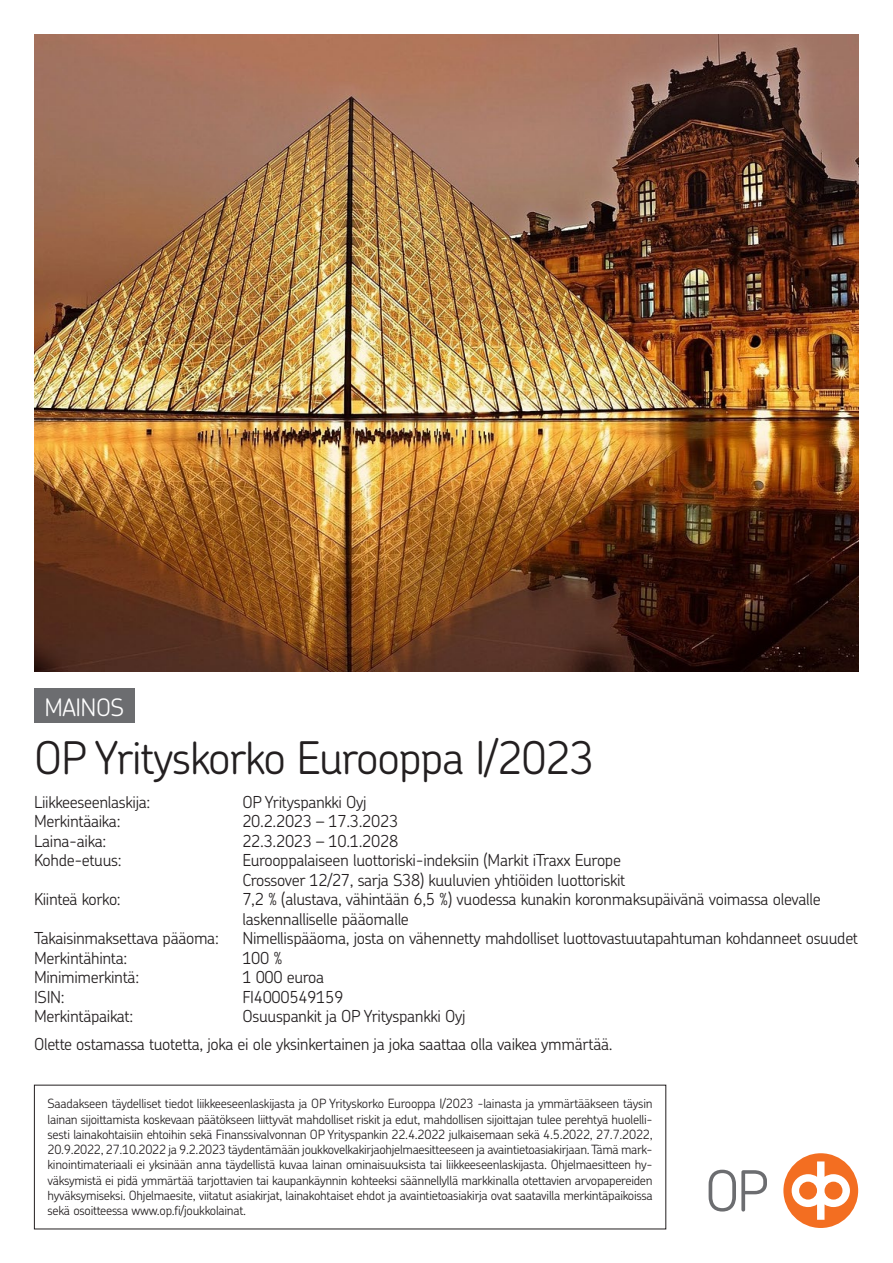
<style>
.page{position:relative;width:893px;height:1263px;background:#fff}
.page>*{position:absolute;margin:0;border:0;box-sizing:border-box;transform-origin:0 0}
.t1{font:300 45px "OP Chevin Pro";letter-spacing:-.025em;color:#231f20}
.t2{font:300 24px "OP Chevin Pro";letter-spacing:-.025em;color:#fff}
.t3{font:300 16.5px/19.5px "OP Chevin Pro";letter-spacing:-.02em;color:#231f20}
.t4{font:300 12.75px/15.3px "OP Chevin Pro";letter-spacing:-.02em;color:#231f20;text-align:justify}
</style>
<div class="page">
<img style="left:34px;top:34px;width:825px;height:638px">
<div style="left:34px;top:689px;width:100px;height:34px;background:#6c6d70"></div>
<svg style="left:709px;top:1170px;width:58px;height:41px"></svg>
<div style="left:783px;top:1153px;width:75px;height:75px;background:#f36e21;border-radius:50%"></div>
<svg style="left:792px;top:1161px;width:58px;height:59px"></svg>
<h2 class="t2" style="left:45px;top:691px;width:81px">MAINOS</h2>
<h1 class="t1" style="left:34px;top:727px;width:562px">OP Yrityskorko Eurooppa I/2023</h1>
<p class="t3" style="left:34px;top:791px;width:118px">Liikkeeseenlaskija:</p>
<p class="t3" style="left:242px;top:791px;width:126px">OP Yrityspankki Oyj</p>
<p class="t3" style="left:34px;top:811px;width:88px">Merkintäaika:</p>
<p class="t3" style="left:242px;top:811px;width:157px">20.2.2023 – 17.3.2023</p>
<p class="t3" style="left:34px;top:830px;width:74px">Laina-aika:</p>
<p class="t3" style="left:242px;top:830px;width:157px">22.3.2023 – 10.1.2028</p>
<p class="t3" style="left:34px;top:850px;width:89px">Kohde-etuus:</p>
<p class="t3" style="left:242px;top:850px;width:385px">Eurooppalaiseen luottoriski-indeksiin (Markit iTraxx Europe<br>Crossover 12/27, sarja S38) kuuluvien yhtiöiden luottoriskit</p>
<p class="t3" style="left:34px;top:889px;width:88px">Kiinteä korko:</p>
<p class="t3" style="left:242px;top:889px;width:580px">7,2 % (alustava, vähintään 6,5 %) vuodessa kunakin koronmaksupäivänä voimassa olevalle laskennalliselle pääomalle</p>
<p class="t3" style="left:34px;top:928px;width:186px">Takaisinmaksettava pääoma:</p>
<p class="t3" style="left:242px;top:928px;width:617px">Nimellispääoma, josta on vähennetty mahdolliset luottovastuutapahtuman kohdanneet osuudet</p>
<p class="t3" style="left:34px;top:947px;width:95px">Merkintähinta:</p>
<p class="t3" style="left:242px;top:947px;width:42px">100 %</p>
<p class="t3" style="left:34px;top:967px;width:107px">Minimimerkintä:</p>
<p class="t3" style="left:242px;top:967px;width:83px">1 000 euroa</p>
<p class="t3" style="left:34px;top:986px;width:32px">ISIN:</p>
<p class="t3" style="left:242px;top:986px;width:102px">FI4000549159</p>
<p class="t3" style="left:34px;top:1006px;width:101px">Merkintäpaikat:</p>
<p class="t3" style="left:34px;top:1001px;width:580px;line-height:28px;text-indent:208px">Osuuspankit ja OP Yrityspankki Oyj<br>Olette ostamassa tuotetta, joka ei ole yksinkertainen ja joka saattaa olla vaikea ymmärtää.</p>
<p class="t4" style="left:48px;top:1095px;width:607px">Saadakseen täydelliset tiedot liikkeeseenlaskijasta ja OP Yrityskorko Eurooppa I/2023 -lainasta ja ymmärtääkseen täysin lainan sijoittamista koskevaan päätökseen liittyvät mahdolliset riskit ja edut, mahdollisen sijoittajan tulee perehtyä huolelli&shy;sesti lainakohtaisiin ehtoihin sekä Finanssivalvonnan OP Yrityspankin 22.4.2022 julkaisemaan sekä 4.5.2022, 27.7.2022, 20.9.2022, 27.10.2022 ja 9.2.2023 täydentämään joukkovelkakirjaohjelmaesitteeseen ja avaintietoasiakirjaan. Tämä mark&shy;kinointimateriaali ei yksinään anna täydellistä kuvaa lainan ominaisuuksista tai liikkeeseenlaskijasta. Ohjelmaesitteen hy&shy;väksymistä ei pidä ymmärtää tarjottavien tai kaupankäynnin kohteeksi säännellyllä markkinalla otettavien arvopapereiden hyväksymiseksi. Ohjelmaesite, viitatut asiakirjat, lainakohtaiset ehdot ja avaintietoasiakirja ovat saatavilla merkintäpaikoissa sekä osoitteessa www.op.fi/joukkolainat.</p>
</div>
